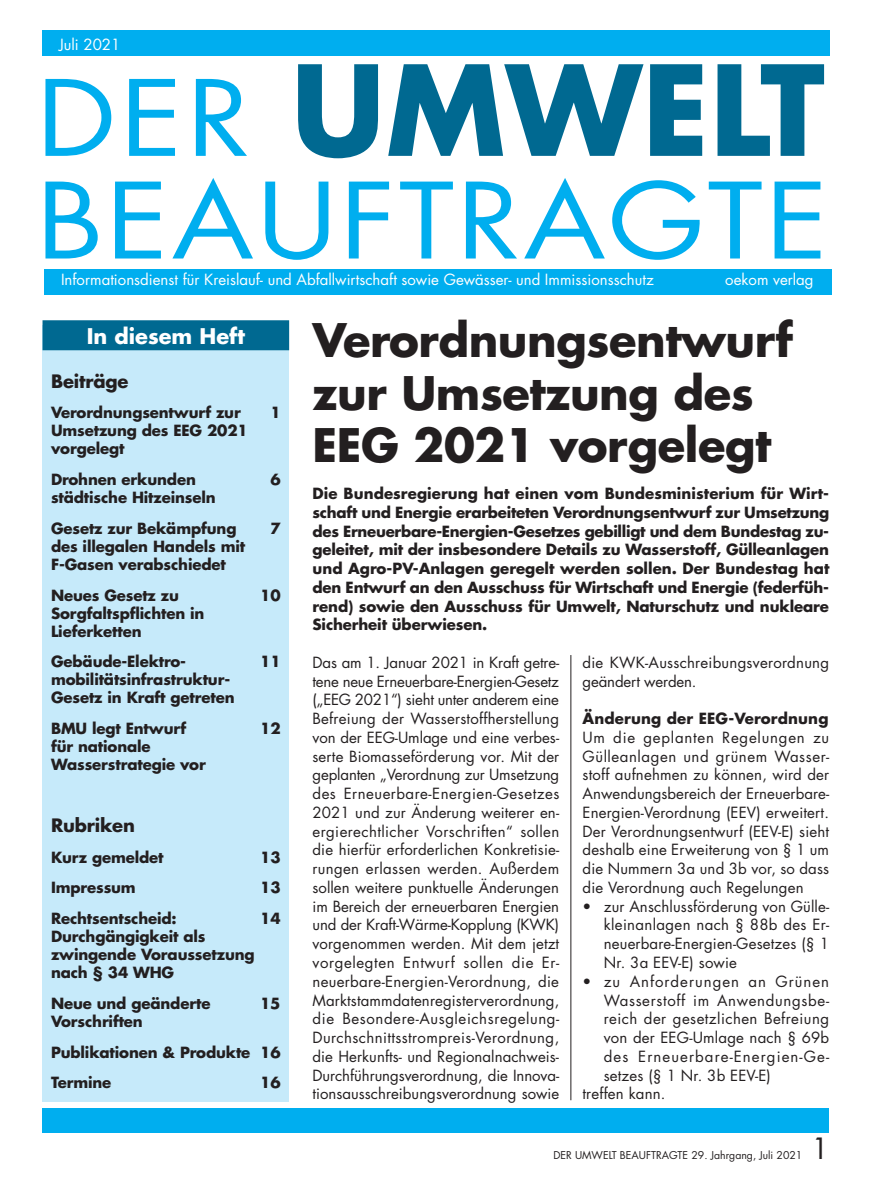
<style>
.page{position:relative;width:893px;height:1191px;background:#fff}
.page>*{position:absolute;margin:0;border:0;box-sizing:border-box;transform-origin:0 0}
.t1{font:700 121.5px "Futura";letter-spacing:.005em;color:#006991}
.t2{font:102px "Futura";letter-spacing:.025em;color:#00aeef;scale:1.15 1}
._06_Head_S_1{font:700 45px/52.5px "Futura";letter-spacing:-.01em;color:#231f20}
.t3{font:28.5px "Futura";color:#231f20}
.t4{font:700 21px "Futura";color:#fff}
._071_Inhaltsverzeich{font:700 18px "Futura";letter-spacing:-.01em;color:#231f20}
._07_Inhaltsverzeichn{font:700 18px "Futura";letter-spacing:-.01em;color:#231f20}
._01_Fließtext{font:15px/18.8px "Futura";letter-spacing:.01em;color:#231f20;text-align:justify}
._07_Inhaltsverzeichn-2{font:700 15px/18px "Futura";letter-spacing:-.01em;color:#231f20}
._05_Vorspann{font:700 15px/18.8px "Futura";letter-spacing:-.01em;color:#231f20;text-align:justify}
._011_Fließtext_einrü{font:15px/18.8px "Futura";letter-spacing:.015em;color:#231f20;text-align:justify}
.t5{font:15px "Futura";color:#fff}
._03_Zü{font:700 15px "Futura";letter-spacing:.01em;color:#231f20}
.t6{font:10.5px "Futura";color:#231f20}
.s1{font-weight:400;font-size:102px;color:#00aeef}
</style>
<div class="page">
<div style="left:43px;top:325px;width:246px;height:776px;background:#c6eafa"></div>
<div style="left:43px;top:320px;width:246px;height:30px;background:#006991"></div>
<div style="left:43px;top:1108px;width:786px;height:25px;background:#00aeef"></div>
<div style="left:44px;top:269px;width:787px;height:25px;background:#00aeef"></div>
<hr style="left:571px;top:655px;width:1px;height:445px;background:#231f20">
<div style="left:42px;top:30px;width:787px;height:25px;background:#00aeef"></div>
<p class="t5" style="left:59px;top:35px;width:63px">Juli 2021</p>
<p class="t1" style="left:37px;top:29px;width:790px"><span class="s1">DER</span> UMWELT</p>
<p class="t2" style="left:37px;top:156px;width:690px">BEAUFTRAGTE</p>
<p class="t5" style="left:61px;top:270px;width:594px">Informationsdienst für Kreislauf- und Abfallwirtschaft sowie Gewässer- und Immissionsschutz</p>
<p class="t5" style="left:725px;top:270px;width:90px">oekom verlag</p>
<p class="t4" style="left:87px;top:322px;width:160px">In diesem Heft</p>
<p class="_071_Inhaltsverzeich" style="left:51px;top:369px;width:79px">Beiträge</p>
<p class="_07_Inhaltsverzeichn-2" style="left:51px;top:403px;width:191px">Verordnungsentwurf zur</p>
<p class="_07_Inhaltsverzeichn-2" style="left:270px;top:403px;width:12px">1</p>
<p class="_07_Inhaltsverzeichn-2" style="left:51px;top:421px;width:198px">Umsetzung des EEG 2021 vorgelegt</p>
<p class="_07_Inhaltsverzeichn-2" style="left:51px;top:470px;width:146px">Drohnen erkunden</p>
<p class="_07_Inhaltsverzeichn-2" style="left:270px;top:470px;width:12px">6</p>
<p class="_07_Inhaltsverzeichn-2" style="left:51px;top:488px;width:166px">städtische Hitzeinseln</p>
<p class="_07_Inhaltsverzeichn-2" style="left:51px;top:519px;width:187px">Gesetz zur Bekämpfung</p>
<p class="_07_Inhaltsverzeichn-2" style="left:270px;top:519px;width:12px">7</p>
<p class="_07_Inhaltsverzeichn-2" style="left:51px;top:537px;width:196px">des illegalen Handels mit<br>F-Gasen verabschiedet</p>
<p class="_07_Inhaltsverzeichn-2" style="left:51px;top:586px;width:129px">Neues Gesetz zu</p>
<p class="_07_Inhaltsverzeichn-2" style="left:260px;top:586px;width:22px">10</p>
<p class="_07_Inhaltsverzeichn-2" style="left:51px;top:604px;width:155px">Sorgfaltspflichten in<br>Lieferketten</p>
<p class="_07_Inhaltsverzeichn-2" style="left:51px;top:652px;width:137px">Gebäude-Elektro-</p>
<p class="_07_Inhaltsverzeichn-2" style="left:260px;top:652px;width:22px">11</p>
<p class="_07_Inhaltsverzeichn-2" style="left:51px;top:670px;width:185px">mobilitätsinfrastruktur-<br>Gesetz in Kraft getreten</p>
<p class="_07_Inhaltsverzeichn-2" style="left:51px;top:719px;width:137px">BMU legt Entwurf</p>
<p class="_07_Inhaltsverzeichn-2" style="left:260px;top:719px;width:22px">12</p>
<p class="_07_Inhaltsverzeichn-2" style="left:51px;top:737px;width:156px">für nationale<br>Wasserstrategie vor</p>
<p class="_07_Inhaltsverzeichn" style="left:51px;top:813px;width:85px">Rubriken</p>
<p class="_07_Inhaltsverzeichn-2" style="left:51px;top:847px;width:114px">Kurz gemeldet</p>
<p class="_07_Inhaltsverzeichn-2" style="left:260px;top:847px;width:22px">13</p>
<p class="_07_Inhaltsverzeichn-2" style="left:51px;top:878px;width:86px">Impressum</p>
<p class="_07_Inhaltsverzeichn-2" style="left:260px;top:878px;width:22px">13</p>
<p class="_07_Inhaltsverzeichn-2" style="left:51px;top:909px;width:127px">Rechtsentscheid:</p>
<p class="_07_Inhaltsverzeichn-2" style="left:260px;top:909px;width:22px">14</p>
<p class="_07_Inhaltsverzeichn-2" style="left:51px;top:927px;width:205px">Durchgängigkeit als zwingende Voraussetzung nach § 34 WHG</p>
<p class="_07_Inhaltsverzeichn-2" style="left:51px;top:994px;width:161px">Neue und geänderte</p>
<p class="_07_Inhaltsverzeichn-2" style="left:260px;top:994px;width:22px">15</p>
<p class="_07_Inhaltsverzeichn-2" style="left:51px;top:1012px;width:93px">Vorschriften</p>
<p class="_07_Inhaltsverzeichn-2" style="left:51px;top:1042px;width:231px">Publikationen &amp; Produkte 16</p>
<p class="_07_Inhaltsverzeichn-2" style="left:51px;top:1073px;width:62px">Termine</p>
<p class="_07_Inhaltsverzeichn-2" style="left:260px;top:1073px;width:22px">16</p>
<p class="_06_Head_S_1" style="left:313px;top:313px;width:482px">Verordnungsentwurf zur Umsetzung des<br>EEG 2021 vorgelegt</p>
<p class="_05_Vorspann" style="left:313px;top:484px;width:518px">Die Bundesregierung hat einen vom Bundesministerium für Wirt&shy;schaft und Energie erarbeiteten Verordnungsentwurf zur Umsetzung des Erneuerbare-Energien-Gesetzes gebilligt und dem Bundestag zu&shy;geleitet, mit der insbesondere Details zu Wasserstoff, Gülleanlagen und Agro-PV-Anlagen geregelt werden sollen. Der Bundestag hat den Entwurf an den Ausschuss für Wirtschaft und Energie (federfüh&shy;rend) sowie den Ausschuss für Umwelt, Naturschutz und nukleare Sicherheit überwiesen.</p>
<p class="_01_Fließtext" style="left:313px;top:653px;width:248px">Das am 1. Januar 2021 in Kraft getre&shy;tene neue Erneuerbare-Energien-Gesetz („EEG 2021“) sieht unter anderem eine Befreiung der Wasserstoffherstellung von der EEG-Umlage und eine verbes&shy;serte Biomasseförderung vor. Mit der geplanten „Verordnung zur Umsetzung des Erneuerbare-Energien-Gesetzes 2021 und zur Änderung weiterer en&shy;ergierechtlicher Vorschriften“ sollen die hierfür erforderlichen Konkretisie&shy;rungen erlassen werden. Außerdem sollen weitere punktuelle Änderungen im Bereich der erneuerbaren Energien und der Kraft-Wärme-Kopplung (KWK) vorgenommen werden. Mit dem jetzt vorgelegten Entwurf sollen die Er&shy;neuerbare-Energien-Verordnung, die Marktstammdatenregisterverordnung, die Besondere-Ausgleichsregelung-Durchschnittsstrompreis-Verordnung, die Herkunfts- und Regionalnachweis-Durchführungsverordnung, die Innova&shy;tionsausschreibungsverordnung sowie</p>
<p class="_01_Fließtext" style="left:583px;top:653px;width:248px">die KWK-Ausschreibungsverordnung geändert werden.</p>
<p class="_03_Zü" style="left:583px;top:708px;width:247px">Änderung der EEG-Verordnung</p>
<p class="_01_Fließtext" style="left:583px;top:728px;width:248px">Um die geplanten Regelungen zu Gülleanlagen und grünem Wasser&shy;stoff aufnehmen zu können, wird der Anwendungsbereich der Erneuerbare-Energien-Verordnung (EEV) erweitert.<br>Der Verordnungsentwurf (EEV-E) sieht deshalb eine Erweiterung von § 1 um die Nummern 3a und 3b vor, so dass die Verordnung auch Regelungen</p>
<p class="_011_Fließtext_einrü" style="left:604px;top:897px;width:227px;text-indent:-21px">• zur Anschlussförderung von Gülle&shy;kleinanlagen nach § 88b des Er&shy;neuerbare-Energien-Gesetzes (§ 1<br>Nr. 3a EEV-E) sowie</p>
<p class="_011_Fließtext_einrü" style="left:604px;top:972px;width:227px;text-indent:-21px">• zu Anforderungen an Grünen Wasserstoff im Anwendungsbe&shy;reich der gesetzlichen Befreiung von der EEG-Umlage nach § 69b des Erneuerbare-Energien-Ge&shy;setzes (§ 1 Nr. 3b EEV-E)</p>
<p class="_01_Fließtext" style="left:583px;top:1084px;width:84px">treffen kann.</p>
<p class="t6" style="left:553px;top:1148px;width:251px">DER UMWELT BEAUFTRAGTE 29. Jahrgang, Juli 2021</p>
<p class="t3" style="left:812px;top:1130px;width:19px">1</p>
</div>
